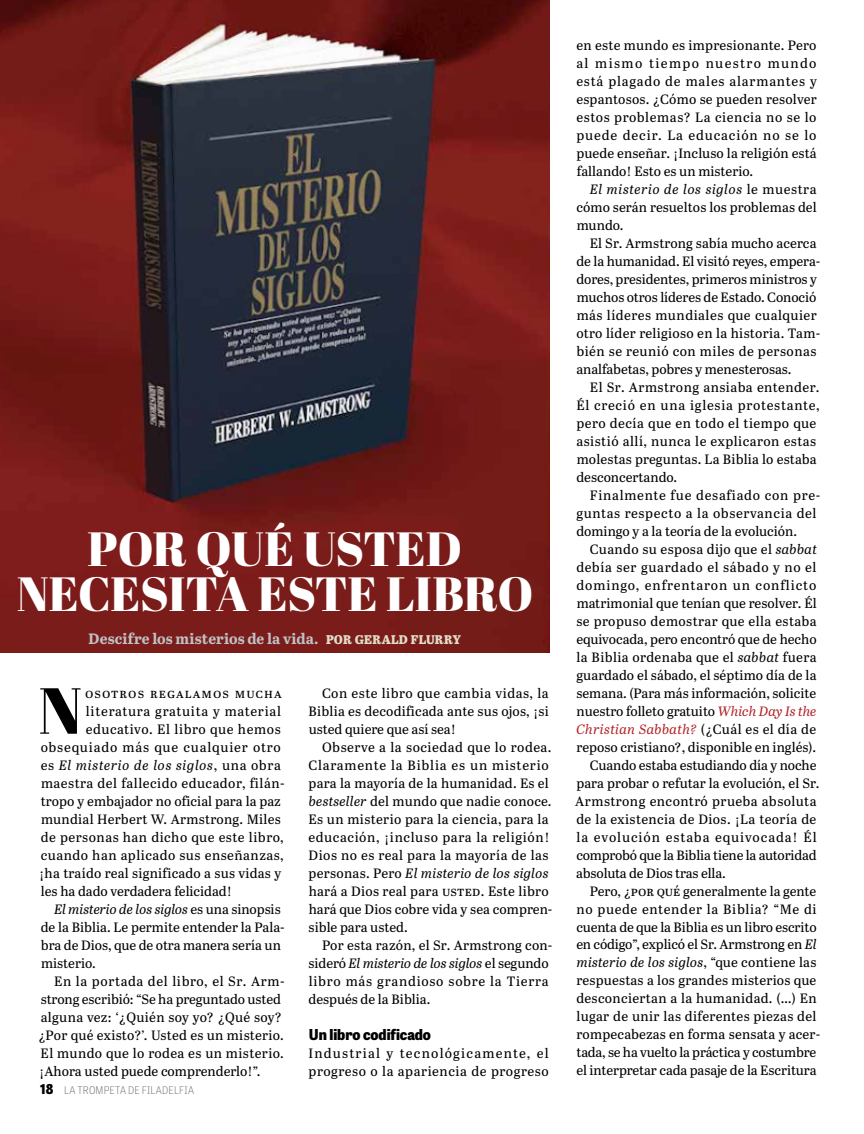
<style>
.page{position:relative;width:864px;height:1134px;background:#fff}
.page>*{position:absolute;margin:0;border:0;box-sizing:border-box;transform-origin:0 0}
.t1{font:64.95px "Abril Fatface";color:#000}
.t2{font:48px/45px "Abril Fatface";letter-spacing:-.005em;color:#fff;text-align:center}
.t3{font:700 15px "Abril Text";letter-spacing:.005em;color:#bfc1c3}
.t4{font:800 15px "Tablet Gothic Narrow";color:#000}
.t5{font:13.5px/18px "Abril Text";letter-spacing:.02em;color:#000}
.t6{font:13.5px/18px "Abril Text";letter-spacing:-.005em;color:#000}
.t7{font:italic 13.5px "Abril Text";letter-spacing:.01em;color:#000}
.t8{font:italic 13.5px "Abril Text";letter-spacing:-.01em;color:#000}
.t9{font:italic 13.5px "Abril Text";letter-spacing:.03em;color:#b22125}
.t10{font:italic 13.5px "Abril Text";letter-spacing:.045em;color:#000}
.t11{font:13.5px "Abril Text";letter-spacing:.08em;color:#000}
.t12{font:100 10.5px "Tablet Gothic Narrow";letter-spacing:.02em;color:#6d6e70}
.s1{font-family:"Abril Titling Eb";font-weight:400;font-size:12.6px;color:#e2dcca}
.s2{font-style:normal}
.s3{font-weight:800;font-size:13.5px;color:#000}
.s4{font-style:italic}
.s5{font-style:italic;color:#b22125}
.s6{font-style:normal;color:#000}
</style>
<div class="page">
<img style="left:0;top:0;width:549px;height:652px">
<h2 class="t2" style="left:16px;top:525px;width:519px">POR QUÉ USTED<br>NECESITA ESTE LIBRO</h2>
<p class="t3" style="left:89px;top:627px;width:374px">Descifre los misterios de la vida. <span class="s1">POR GERALD FLURRY</span></p>
<h1 class="t1" style="left:39px;top:665px;width:45px">N</h1>
<p class="t11" style="left:85px;top:683px;width:198px">osotros regalamos mucha</p>
<p class="t5" style="left:86px;top:701px;width:197px">literatura gratuita y material</p>
<p class="t5" style="left:86px;top:719px;width:196px">educativo. El libro que hemos</p>
<p class="t5" style="left:41px;top:737px;width:242px">obsequiado más que cualquier otro</p>
<p class="t10" style="left:41px;top:755px;width:242px"><span class="s2">es</span> El misterio de los siglos<span class="s2">, una obra</span></p>
<p class="t5" style="left:41px;top:773px;width:245px">maestra del fallecido educador, filán-</p>
<p class="t5" style="left:41px;top:791px;width:242px">tropo y embajador no oficial para la paz</p>
<p class="t5" style="left:41px;top:809px;width:241px">mundial Herbert W. Armstrong. Miles</p>
<p class="t5" style="left:41px;top:827px;width:245px">de personas han dicho que este libro,</p>
<p class="t5" style="left:41px;top:845px;width:245px">cuando han aplicado sus enseñanzas,</p>
<p class="t5" style="left:39px;top:863px;width:243px">¡ha traído real significado a sus vidas y</p>
<p class="t5" style="left:41px;top:881px;width:193px">les ha dado verdadera felicidad!</p>
<p class="t8" style="left:54px;top:899px;width:228px">El misterio de los siglos <span class="s2">es una sinopsis</span></p>
<p class="t5" style="left:41px;top:917px;width:245px">de la Biblia. Le permite entender la Pala-</p>
<p class="t5" style="left:41px;top:935px;width:242px">bra de Dios, que de otra manera sería un</p>
<p class="t5" style="left:41px;top:953px;width:56px">misterio.</p>
<p class="t5" style="left:54px;top:971px;width:232px">En la portada del libro, el Sr. Arm-</p>
<p class="t5" style="left:41px;top:989px;width:242px">strong escribió: “Se ha preguntado usted</p>
<p class="t5" style="left:41px;top:1007px;width:243px">alguna vez: ‘¿Quién soy yo? ¿Qué soy?</p>
<p class="t5" style="left:38px;top:1025px;width:247px">¿Por qué existo?’. Usted es un misterio.</p>
<p class="t5" style="left:41px;top:1043px;width:245px">El mundo que lo rodea es un misterio.</p>
<p class="t5" style="left:39px;top:1061px;width:223px">¡Ahora usted puede comprenderlo!”.</p>
<p class="t12" style="left:40px;top:1083px;width:155px"><span class="s3">18</span> LA TROMPETA DE FILADELFIA</p>
<p class="t5" style="left:309px;top:683px;width:242px;text-align:justify;text-indent:13px">Con este libro que cambia vidas, la Biblia es decodificada ante sus ojos, ¡si usted quiere que así sea!</p>
<p class="t5" style="left:308px;top:737px;width:245px;text-indent:14px">Observe a la sociedad que lo rodea.<br>Claramente la Biblia es un misterio para la mayoría de la humanidad. Es el <span class="s4">bestseller</span> del mundo que nadie conoce.<br>Es un misterio para la ciencia, para la educación, ¡incluso para la religión!<br>Dios no es real para la mayoría de las personas. Pero <span class="s4">El misterio de los siglos </span>hará a Dios real para usted. Este libro hará que Dios cobre vida y sea compren&shy;sible para usted.</p>
<p class="t5" style="left:309px;top:935px;width:245px;text-indent:14px">Por esta razón, el Sr. Armstrong con&shy;sideró <span class="s4">El misterio de los siglos</span> el segundo libro más grandioso sobre la Tierra después de la Biblia.</p>
<p class="t4" style="left:309px;top:1023px;width:124px">Un libro codificado</p>
<p class="t5" style="left:308px;top:1043px;width:242px">Industrial y tecnológicamente, el progreso o la apariencia de progreso</p>
<p class="t5" style="left:576px;top:35px;width:242px;text-align:justify">en este mundo es impresionante. Pero al mismo tiempo nuestro mundo está plagado de males alarmantes y espantosos. ¿Cómo se pueden resolver estos problemas? La ciencia no se lo puede decir. La educación no se lo puede enseñar. ¡Incluso la religión está fallando! Esto es un misterio.</p>
<p class="t5" style="left:576px;top:179px;width:242px;text-align:justify;text-indent:13px"><span class="s4">El misterio de los siglos</span> le muestra cómo serán resueltos los problemas del mundo.</p>
<p class="t6" style="left:576px;top:233px;width:245px;text-indent:13px">El Sr. Armstrong sabía mucho acerca de la humanidad. El visitó reyes, empera&shy;dores, presidentes, primeros ministros y muchos otros líderes de Estado. Conoció más líderes mundiales que cualquier otro líder religioso en la historia. Tam&shy;bién se reunió con miles de personas analfabetas, pobres y menesterosas.</p>
<p class="t5" style="left:576px;top:377px;width:245px;text-indent:14px">El Sr. Armstrong ansiaba entender.<br>Él creció en una iglesia protestante, pero decía que en todo el tiempo que asistió allí, nunca le explicaron estas molestas preguntas. La Biblia lo estaba desconcertando.</p>
<p class="t5" style="left:576px;top:485px;width:245px;text-indent:13px">Finalmente fue desafiado con pre&shy;guntas respecto a la observancia del domingo y a la teoría de la evolución.</p>
<p class="t5" style="left:590px;top:539px;width:229px">Cuando su esposa dijo que el <span class="s4">sabbat</span></p>
<p class="t5" style="left:576px;top:557px;width:242px">debía ser guardado el sábado y no el</p>
<p class="t5" style="left:576px;top:575px;width:242px">domingo, enfrentaron un conflicto</p>
<p class="t5" style="left:577px;top:593px;width:242px">matrimonial que tenían que resolver. Él</p>
<p class="t5" style="left:576px;top:611px;width:242px">se propuso demostrar que ella estaba</p>
<p class="t5" style="left:576px;top:629px;width:242px">equivocada, pero encontró que de hecho</p>
<p class="t5" style="left:577px;top:647px;width:242px">la Biblia ordenaba que el <span class="s4">sabbat</span> fuera</p>
<p class="t5" style="left:576px;top:665px;width:242px">guardado el sábado, el séptimo día de la</p>
<p class="t5" style="left:576px;top:683px;width:241px">semana. (Para más información, solicite</p>
<p class="t5" style="left:577px;top:701px;width:242px">nuestro folleto gratuito <span class="s5">Which Day Is the</span></p>
<p class="t9" style="left:576px;top:719px;width:241px">Christian Sabbath? <span class="s6">(¿Cuál es el día de</span></p>
<p class="t5" style="left:577px;top:737px;width:241px">reposo cristiano?, disponible en inglés).</p>
<p class="t5" style="left:590px;top:755px;width:228px">Cuando estaba estudiando día y noche</p>
<p class="t5" style="left:576px;top:773px;width:244px">para probar o refutar la evolución, el Sr.</p>
<p class="t5" style="left:575px;top:791px;width:243px">Armstrong encontró prueba absoluta</p>
<p class="t5" style="left:576px;top:809px;width:242px">de la existencia de Dios. ¡La teoría de</p>
<p class="t5" style="left:577px;top:827px;width:242px">la evolución estaba equivocada! Él</p>
<p class="t5" style="left:576px;top:845px;width:242px">comprobó que la Biblia tiene la autoridad</p>
<p class="t5" style="left:576px;top:863px;width:151px">absoluta de Dios tras ella.</p>
<p class="t5" style="left:590px;top:881px;width:228px">Pero, ¿por qué generalmente la gente</p>
<p class="t5" style="left:577px;top:899px;width:242px">no puede entender la Biblia? “Me di</p>
<p class="t5" style="left:576px;top:917px;width:242px">cuenta de que la Biblia es un libro escrito</p>
<p class="t5" style="left:576px;top:935px;width:242px">en código”, explicó el Sr. Armstrong en <span class="s4">El</span></p>
<p class="t7" style="left:577px;top:953px;width:241px">misterio de los siglos<span class="s2">, “que contiene las</span></p>
<p class="t5" style="left:577px;top:971px;width:241px">respuestas a los grandes misterios que</p>
<p class="t5" style="left:576px;top:989px;width:242px">desconciertan a la humanidad. (…) En</p>
<p class="t5" style="left:577px;top:1007px;width:242px">lugar de unir las diferentes piezas del</p>
<p class="t5" style="left:577px;top:1025px;width:245px">rompecabezas en forma sensata y acer-</p>
<p class="t5" style="left:577px;top:1043px;width:241px">tada, se ha vuelto la práctica y costumbre</p>
<p class="t5" style="left:576px;top:1061px;width:242px">el interpretar cada pasaje de la Escritura</p>
</div>
